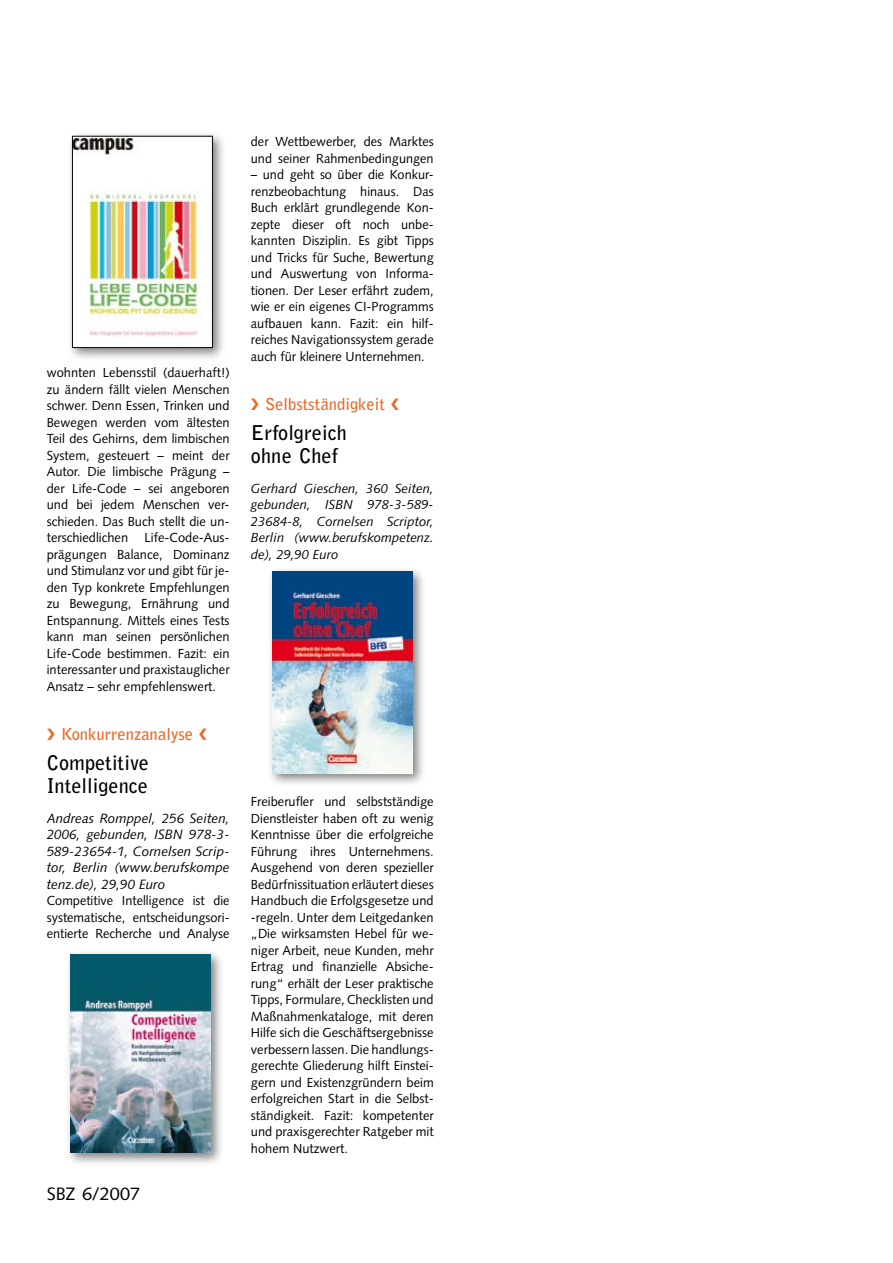
<style>
.page{position:relative;width:893px;height:1263px;background:#fff}
.page>*{position:absolute;margin:0;border:0;box-sizing:border-box;transform-origin:0 0}
.t1{font:700 20.25px/23.2px "Bell Gothic Std";color:#000}
.t2{font:18px "Syntax LT Std";letter-spacing:-.01em;color:#000}
.t3{font:700 16.5px "Bell Gothic Std";color:#eb6a28}
.t4{font:italic 13.5px/16.5px "Syntax LT Std";color:#000;text-align:justify}
.t5{font:13.2px/16.5px "Syntax LT Std";color:#000;text-align:justify}
.t6{font:italic 13.2px/16.5px "Syntax LT Std";color:#000;text-align:justify}
</style>
<div class="page">
<div style="left:67px;top:130px;width:159px;height:231px;background:#000;opacity:.5"></div>
<img style="left:74px;top:139px;width:137px;height:207px">
<div style="left:72px;top:136px;width:141px;height:212px;border:1px solid #000"></div>
<div style="left:64px;top:949px;width:160px;height:218px;background:#000;opacity:.5"></div>
<img style="left:70px;top:955px;width:140px;height:197px">
<div style="left:266px;top:566px;width:160px;height:222px;background:#000;opacity:.5"></div>
<img style="left:272px;top:571px;width:140px;height:202px">
<p class="t5" style="left:47px;top:364px;width:184px">wohnten Lebensstil (dauerhaft!) zu ändern fällt vielen Menschen schwer. Denn Essen, Trinken und Bewegen werden vom ältesten Teil des Gehirns, dem limbischen System, gesteuert – meint der Autor. Die limbische Prägung – der Life-Code – sei angeboren und bei jedem Menschen ver&shy;schieden. Das Buch stellt die un&shy;terschiedlichen Life-Code-Aus&shy;prägungen Balance, Dominanz und Stimulanz vor und gibt für je&shy;den Typ konkrete Empfehlungen zu Bewegung, Ernährung und Entspannung. Mittels eines Tests kann man seinen persönlichen Life-Code bestimmen. Fazit: ein interessanter und praxistauglicher Ansatz – sehr empfehlenswert.</p>
<p class="t3" style="left:47px;top:724px;width:162px">❯ Konkurrenzanalyse ❮</p>
<h1 class="t1" style="left:47px;top:751px;width:104px">Competitive<br>Intelligence</h1>
<p class="t4" style="left:47px;top:810px;width:184px">Andreas Romppel, 256 Seiten, 2006, gebunden, ISBN 978-3- 589-23654-1, Cornelsen Scrip&shy;tor, Berlin (www.berufskompe tenz.de), 29,90 Euro</p>
<p class="t5" style="left:47px;top:892px;width:184px">Competitive Intelligence ist die systematische, entscheidungsori&shy;entierte Recherche und Analyse</p>
<h2 class="t2" style="left:47px;top:1183px;width:95px">SBZ 6/2007</h2>
<p class="t5" style="left:251px;top:133px;width:184px">der Wettbewerber, des Marktes und seiner Rahmenbedingungen</p>
<p class="t5" style="left:251px;top:166px;width:184px;text-align:left">– und geht so über die Konkur&shy;renzbeobachtung hinaus. Das<br>Buch erklärt grundlegende Kon&shy;zepte dieser oft noch unbe&shy;kannten Disziplin. Es gibt Tipps und Tricks für Suche, Bewertung und Auswertung von Informa&shy;tionen. Der Leser erfährt zudem, wie er ein eigenes CI-Programms aufbauen kann. Fazit: ein hilf&shy;reiches Navigationssystem gerade auch für kleinere Unternehmen.</p>
<p class="t3" style="left:251px;top:394px;width:150px">❯ Selbstständigkeit ❮</p>
<h1 class="t1" style="left:251px;top:421px;width:97px">Erfolgreich ohne Chef</h1>
<p class="t6" style="left:251px;top:480px;width:184px">Gerhard Gieschen, 360 Seiten, gebunden, ISBN 978-3-589- 23684-8, Cornelsen Scriptor, Berlin (www.berufskompetenz. de), 29,90 Euro</p>
<p class="t5" style="left:251px;top:793px;width:184px">Freiberufler und selbstständige Dienstleister haben oft zu wenig Kenntnisse über die erfolgreiche Führung ihres Unternehmens.<br>Ausgehend von deren spezieller Bedürfnissituation erläutert dieses Handbuch die Erfolgsgesetze und -regeln. Unter dem Leitgedanken „Die wirksamsten Hebel für we&shy;niger Arbeit, neue Kunden, mehr Ertrag und finanzielle Absiche&shy;rung“ erhält der Leser praktische Tipps, Formulare, Checklisten und Maßnahmenkataloge, mit deren Hilfe sich die Geschäftsergebnisse verbessern lassen. Die handlungs&shy;gerechte Gliederung hilft Einstei&shy;gern und Existenzgründern beim erfolgreichen Start in die Selbst&shy;ständigkeit. Fazit: kompetenter und praxisgerechter Ratgeber mit hohem Nutzwert.</p>
</div>
